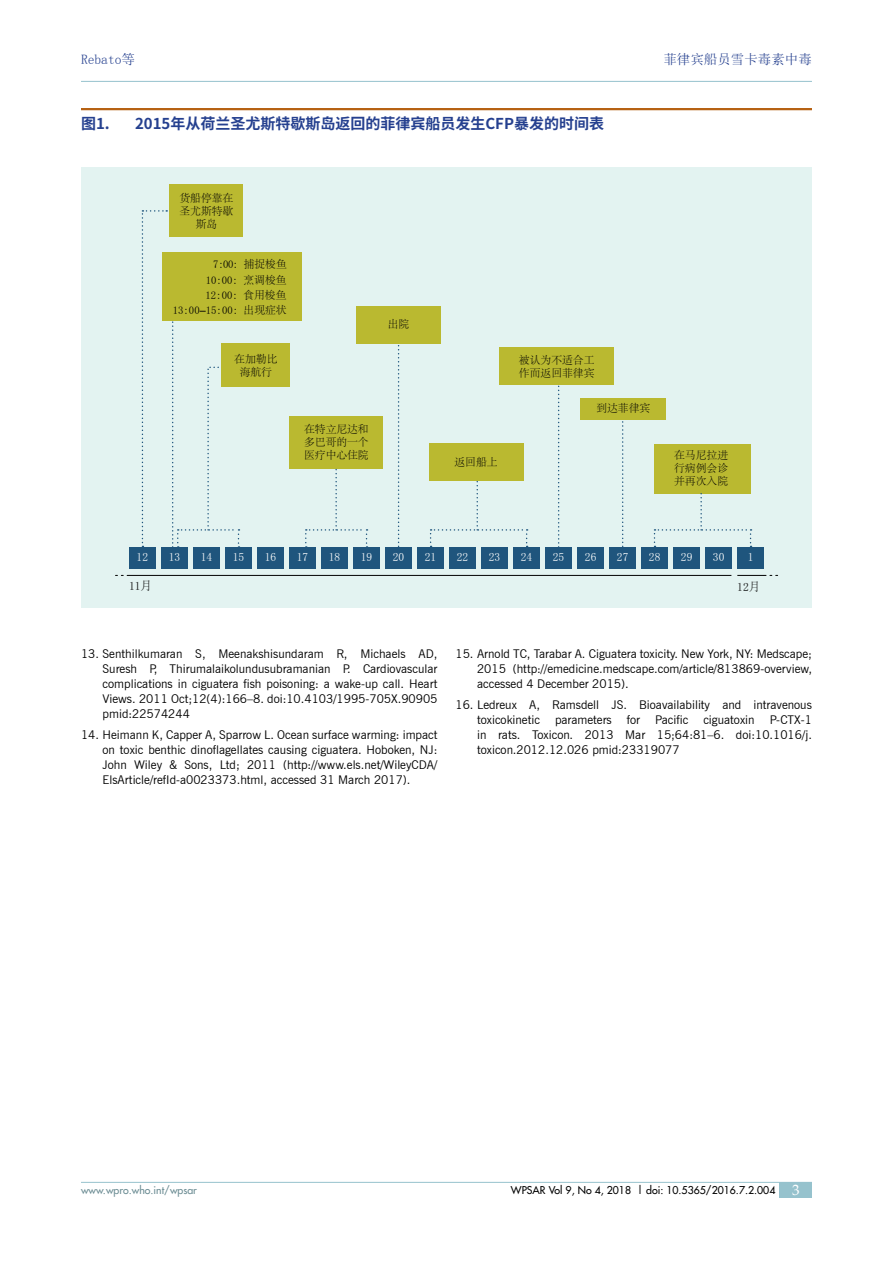
<style>
.page{position:relative;width:893px;height:1263px;background:#fff}
.page>*{position:absolute;margin:0;border:0;box-sizing:border-box;transform-origin:0 0}
.t1{font:700 15px "Source Han Sans CN";color:#25408f}
.t2{font:13.5px "Sim Sun";color:#25408f}
.t3{font:12px/15px "News Gothic BT";color:#000;text-align:justify}
.t4{font:11.7px "Sim Sun Ext B";color:#000}
.t5{font:11.55px "Sim Sun Ext B";color:#fff}
.t6{font:11.55px "Sim Sun Ext B";color:#000}
.t7{font:300 10.8px/13px "Adobe Song Std";color:#000;text-align:center}
.t8{font:10.8px/15.3px "Sim Sun Ext B";color:#000;text-align:right}
.t9{font:10.5px "Futura LT";color:#000}
.t10{font:10.5px "Futura LT";color:#6b8c93}
.s1{font-family:"Adobe Song Std";font-weight:300}
.s2{font-family:"Arial"}
.s3{font-family:"Palatino";font-size:15px;color:#fff}
</style>
<div class="page">
<hr style="left:81px;top:1182px;width:731px;height:1px;background:#96c2cd">
<div style="left:780px;top:1182px;width:32px;height:15px;background:#96c2cd"></div>
<hr style="left:81px;top:81px;width:731px;height:1px;background:#96c2cd">
<hr style="left:81px;top:108px;width:731px;height:2px;background:#b66113">
<div style="left:81px;top:167px;width:731px;height:440px;background:#e3f3f1"></div>
<div style="left:170px;top:184px;width:73px;height:53px;background:#bab930"></div>
<div style="left:222px;top:344px;width:68px;height:43px;background:#bab930"></div>
<div style="left:356px;top:306px;width:85px;height:37px;background:#bab930"></div>
<div style="left:499px;top:348px;width:115px;height:37px;background:#bab930"></div>
<div style="left:429px;top:444px;width:94px;height:37px;background:#bab930"></div>
<div style="left:580px;top:398px;width:86px;height:22px;background:#bab930"></div>
<div style="left:162px;top:253px;width:139px;height:68px;background:#bab930"></div>
<div style="left:654px;top:444px;width:96px;height:50px;background:#bab930"></div>
<div style="left:290px;top:416px;width:93px;height:53px;background:#bab930"></div>
<div style="left:705px;top:547px;width:27px;height:21px;background:#1f557d"></div>
<div style="left:673px;top:547px;width:27px;height:21px;background:#1f557d"></div>
<div style="left:641px;top:547px;width:27px;height:21px;background:#1f557d"></div>
<div style="left:609px;top:547px;width:27px;height:21px;background:#1f557d"></div>
<div style="left:577px;top:547px;width:27px;height:21px;background:#1f557d"></div>
<div style="left:545px;top:547px;width:27px;height:21px;background:#1f557d"></div>
<div style="left:513px;top:547px;width:27px;height:21px;background:#1f557d"></div>
<div style="left:481px;top:547px;width:27px;height:21px;background:#1f557d"></div>
<div style="left:449px;top:547px;width:27px;height:21px;background:#1f557d"></div>
<div style="left:417px;top:547px;width:27px;height:21px;background:#1f557d"></div>
<div style="left:385px;top:547px;width:27px;height:21px;background:#1f557d"></div>
<div style="left:353px;top:547px;width:27px;height:21px;background:#1f557d"></div>
<div style="left:321px;top:547px;width:27px;height:21px;background:#1f557d"></div>
<div style="left:289px;top:547px;width:27px;height:21px;background:#1f557d"></div>
<div style="left:257px;top:547px;width:27px;height:21px;background:#1f557d"></div>
<div style="left:225px;top:547px;width:27px;height:21px;background:#1f557d"></div>
<div style="left:193px;top:547px;width:27px;height:21px;background:#1f557d"></div>
<div style="left:161px;top:547px;width:27px;height:21px;background:#1f557d"></div>
<div style="left:129px;top:547px;width:27px;height:21px;background:#1f557d"></div>
<div style="left:737px;top:547px;width:27px;height:21px;background:#1f557d"></div>
<svg style="left:142px;top:210px;width:97px;height:337px"></svg>
<svg style="left:305px;top:469px;width:63px;height:78px"></svg>
<svg style="left:398px;top:345px;width:1px;height:201px"></svg>
<svg style="left:430px;top:481px;width:98px;height:66px"></svg>
<svg style="left:654px;top:493px;width:97px;height:54px"></svg>
<svg style="left:558px;top:385px;width:1px;height:162px"></svg>
<svg style="left:622px;top:421px;width:1px;height:125px"></svg>
<hr style="left:129px;top:575px;width:602px;height:1px;background:#000">
<svg style="left:737px;top:575px;width:41px;height:1px"></svg>
<p class="t2" style="left:81px;top:52px;width:55px">Rebato等</p>
<p class="t2" style="left:663px;top:52px;width:150px">菲律宾船员雪卡毒素中毒</p>
<p class="t1" style="left:81px;top:115px;width:524px">图1. 2015年从荷兰圣尤斯特歇斯岛返回的菲律宾船员发生CFP暴发的时间表</p>
<p class="t7" style="left:180px;top:192px;width:55px">货船停靠在圣尤斯特歇斯岛</p>
<p class="t8" style="left:206px;top:257px;width:83px">7:00: <span class="s1">捕捉梭鱼<br></span>10:00: <span class="s1">烹调梭鱼</span></p>
<p class="t8" style="left:173px;top:303px;width:116px">13:00<span class="s2">–</span>15:00: <span class="s1">出现症状</span></p>
<p class="t8" style="left:205px;top:287px;width:83px">12:00: <span class="s1">食用梭鱼</span></p>
<p class="t7" style="left:234px;top:353px;width:45px">在加勒比海航行</p>
<p class="t7" style="left:304px;top:423px;width:66px;text-align:justify">在特立尼达和多巴哥的一个医疗中心住院</p>
<p class="t7" style="left:388px;top:318px;width:23px">出院</p>
<p class="t7" style="left:454px;top:456px;width:45px">返回船上</p>
<p class="t7" style="left:519px;top:354px;width:77px;text-align:left">被认为不适合工作而返回菲律宾</p>
<p class="t7" style="left:596px;top:402px;width:55px">到达菲律宾</p>
<p class="t7" style="left:674px;top:449px;width:55px;text-align:justify">在马尼拉进行病例会诊并再次入院</p>
<p class="t5" style="left:137px;top:551px;width:13px">12</p>
<p class="t5" style="left:169px;top:551px;width:13px">13</p>
<p class="t5" style="left:201px;top:551px;width:13px">14</p>
<p class="t5" style="left:233px;top:551px;width:13px">15</p>
<p class="t5" style="left:265px;top:551px;width:13px">16</p>
<p class="t5" style="left:297px;top:551px;width:13px">17</p>
<p class="t5" style="left:329px;top:551px;width:13px">18</p>
<p class="t5" style="left:361px;top:551px;width:13px">19</p>
<p class="t5" style="left:393px;top:551px;width:13px">20</p>
<p class="t5" style="left:425px;top:551px;width:13px">21</p>
<p class="t5" style="left:457px;top:551px;width:13px">22</p>
<p class="t5" style="left:489px;top:551px;width:13px">23</p>
<p class="t5" style="left:521px;top:551px;width:13px">24</p>
<p class="t5" style="left:553px;top:551px;width:13px">25</p>
<p class="t5" style="left:585px;top:551px;width:13px">26</p>
<p class="t5" style="left:617px;top:551px;width:13px">27</p>
<p class="t5" style="left:649px;top:551px;width:13px">28</p>
<p class="t5" style="left:681px;top:551px;width:13px">29</p>
<p class="t5" style="left:713px;top:551px;width:13px">30</p>
<p class="t5" style="left:748px;top:551px;width:7px">1</p>
<p class="t4" style="left:129px;top:580px;width:25px">11<span class="s1">月</span></p>
<p class="t6" style="left:737px;top:581px;width:25px">12<span class="s1">月</span></p>
<p class="t3" style="left:103px;top:646px;width:336px;text-indent:-22px">13. Senthilkumaran S, Meenakshisundaram R, Michaels AD, Suresh P, Thirumalaikolundusubramanian P. Cardiovascular complications in ciguatera fish poisoning: a wake-up call. Heart Views. 2011 Oct;12(4):166–8. doi:10.4103/1995-705X.90905 pmid:22574244</p>
<p class="t3" style="left:103px;top:727px;width:336px;text-indent:-22px">14. Heimann K, Capper A, Sparrow L. Ocean surface warming: impact on toxic benthic dinoflagellates causing ciguatera. Hoboken, NJ:<br>John Wiley &amp; Sons, Ltd; 2011 (http://www.els.net/WileyCDA/ ElsArticle/refId-a0023373.html, accessed 31 March 2017).</p>
<p class="t3" style="left:477px;top:646px;width:336px;text-indent:-22px">15. Arnold TC, Tarabar A. Ciguatera toxicity. New York, NY: Medscape; 2015 (http://emedicine.medscape.com/article/813869-overview, accessed 4 December 2015).</p>
<p class="t3" style="left:477px;top:697px;width:336px;text-indent:-22px">16. Ledreux A, Ramsdell JS. Bioavailability and intravenous toxicokinetic</p>
<p class="t3" style="left:477px;top:712px;width:336px;text-indent:293px">P-CTX-1 in rats. Toxicon. 2013 Mar 15;64:81–6. doi:10.1016/j. toxicon.2012.12.026 pmid:23319077</p>
<p class="t3" style="left:555px;top:712px;width:58px">parameters</p>
<p class="t3" style="left:627px;top:712px;width:15px">for</p>
<p class="t3" style="left:655px;top:712px;width:35px">Pacific</p>
<p class="t3" style="left:703px;top:712px;width:53px">ciguatoxin</p>
<p class="t10" style="left:81px;top:1183px;width:117px">www.wpro.who.int/wpsar</p>
<p class="t9" style="left:511px;top:1184px;width:290px">WPSAR Vol 9, No 4, 2018 | doi: 10.5365/2016.7.2.004 <span class="s3">3</span></p>
</div>
